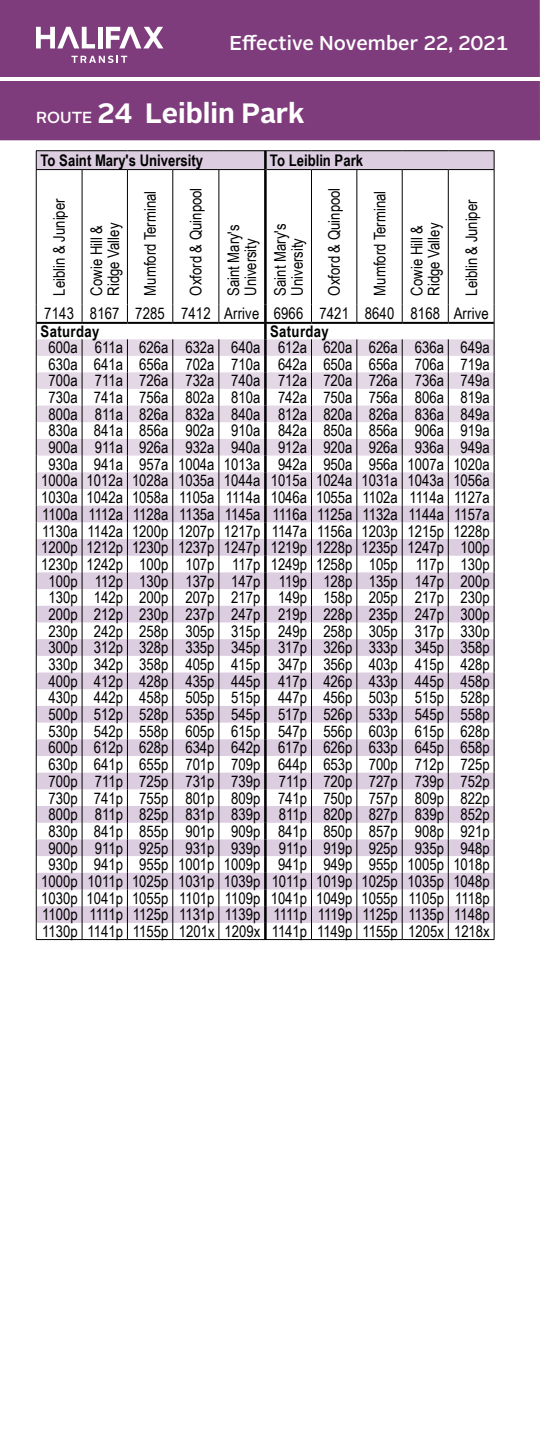
<style>
.page{position:relative;width:540px;height:1440px;background:#fff}
.page>*{position:absolute;margin:0;border:0;box-sizing:border-box;transform-origin:0 0}
.t1{font:700 28px "Alright Sans";color:#fff}
.t2{font:500 20px "Alright Sans";letter-spacing:.005em;color:#fff}
.t3{font:16px/16.6px "Arial Narrow";color:#000}
.t4{font:700 16px "Arial Narrow";color:#000}
.t5{font:700 16px "Arial Narrow";letter-spacing:.025em;color:#000}
.s1{font-weight:500;font-size:16px}
</style>
<div class="page">
<div style="left:0;top:0;width:540px;height:140px;background:#7f3c7c"></div>
<svg style="left:37px;top:151px;width:227px;height:772px"></svg>
<svg style="left:37px;top:339px;width:227px;height:150px;fill:#e4d8e7"></svg>
<hr style="left:36px;top:150px;width:46px;height:1px;background:#000">
<svg style="left:36px;top:151px;width:1px;height:18px"></svg>
<hr style="left:82px;top:150px;width:45px;height:1px;background:#000">
<hr style="left:127px;top:150px;width:46px;height:1px;background:#000">
<hr style="left:173px;top:150px;width:46px;height:1px;background:#000">
<hr style="left:219px;top:150px;width:46px;height:1px;background:#000">
<hr style="left:36px;top:169px;width:46px;height:1px;background:#000">
<hr style="left:36px;top:170px;width:1px;height:135px;background:#000">
<hr style="left:82px;top:169px;width:45px;height:1px;background:#000">
<hr style="left:82px;top:170px;width:1px;height:135px;background:#000">
<hr style="left:127px;top:169px;width:46px;height:1px;background:#000">
<hr style="left:127px;top:170px;width:1px;height:135px;background:#000">
<hr style="left:173px;top:169px;width:46px;height:1px;background:#000">
<hr style="left:172px;top:170px;width:1px;height:135px;background:#000">
<hr style="left:219px;top:169px;width:46px;height:1px;background:#000">
<hr style="left:219px;top:170px;width:1px;height:135px;background:#000">
<hr style="left:264px;top:170px;width:1px;height:135px;background:#000">
<svg style="left:82px;top:305px;width:1px;height:17px"></svg>
<svg style="left:127px;top:305px;width:1px;height:17px"></svg>
<svg style="left:172px;top:305px;width:1px;height:17px"></svg>
<svg style="left:219px;top:305px;width:1px;height:17px"></svg>
<hr style="left:36px;top:939px;width:46px;height:1px;background:#000">
<hr style="left:82px;top:939px;width:45px;height:1px;background:#000">
<hr style="left:127px;top:939px;width:46px;height:1px;background:#000">
<hr style="left:173px;top:939px;width:46px;height:1px;background:#000">
<hr style="left:219px;top:939px;width:46px;height:1px;background:#000">
<svg style="left:82px;top:339px;width:1px;height:600px"></svg>
<svg style="left:127px;top:339px;width:1px;height:600px"></svg>
<svg style="left:219px;top:339px;width:1px;height:600px"></svg>
<svg style="left:172px;top:339px;width:1px;height:600px"></svg>
<svg style="left:36px;top:305px;width:1px;height:634px"></svg>
<hr style="left:36px;top:322px;width:46px;height:2px;background:#000">
<hr style="left:82px;top:322px;width:45px;height:2px;background:#000">
<hr style="left:127px;top:322px;width:46px;height:2px;background:#000">
<hr style="left:173px;top:322px;width:46px;height:2px;background:#000">
<hr style="left:219px;top:322px;width:45px;height:2px;background:#000">
<svg style="left:267px;top:151px;width:227px;height:772px"></svg>
<svg style="left:267px;top:339px;width:227px;height:150px;fill:#e4d8e7"></svg>
<hr style="left:265px;top:150px;width:47px;height:1px;background:#000">
<hr style="left:312px;top:150px;width:45px;height:1px;background:#000">
<hr style="left:357px;top:150px;width:45px;height:1px;background:#000">
<hr style="left:402px;top:150px;width:46px;height:1px;background:#000">
<hr style="left:448px;top:150px;width:46px;height:1px;background:#000">
<svg style="left:494px;top:151px;width:1px;height:18px"></svg>
<hr style="left:267px;top:169px;width:45px;height:1px;background:#000">
<hr style="left:312px;top:169px;width:45px;height:1px;background:#000">
<hr style="left:311px;top:170px;width:1px;height:135px;background:#000">
<hr style="left:357px;top:169px;width:45px;height:1px;background:#000">
<hr style="left:357px;top:170px;width:1px;height:135px;background:#000">
<hr style="left:402px;top:169px;width:46px;height:1px;background:#000">
<hr style="left:402px;top:170px;width:1px;height:135px;background:#000">
<hr style="left:448px;top:169px;width:46px;height:1px;background:#000">
<hr style="left:448px;top:170px;width:1px;height:135px;background:#000">
<hr style="left:494px;top:170px;width:1px;height:135px;background:#000">
<svg style="left:311px;top:305px;width:1px;height:17px"></svg>
<svg style="left:357px;top:305px;width:1px;height:17px"></svg>
<svg style="left:402px;top:305px;width:1px;height:17px"></svg>
<svg style="left:448px;top:305px;width:1px;height:17px"></svg>
<hr style="left:265px;top:939px;width:47px;height:1px;background:#000">
<hr style="left:312px;top:939px;width:45px;height:1px;background:#000">
<hr style="left:357px;top:939px;width:45px;height:1px;background:#000">
<hr style="left:402px;top:939px;width:46px;height:1px;background:#000">
<hr style="left:448px;top:939px;width:46px;height:1px;background:#000">
<svg style="left:264px;top:151px;width:3px;height:19px"></svg>
<hr style="left:265px;top:170px;width:2px;height:135px;background:#000">
<svg style="left:264px;top:305px;width:3px;height:634px"></svg>
<svg style="left:311px;top:339px;width:1px;height:600px"></svg>
<svg style="left:357px;top:339px;width:1px;height:600px"></svg>
<svg style="left:448px;top:339px;width:1px;height:600px"></svg>
<svg style="left:494px;top:305px;width:1px;height:634px"></svg>
<svg style="left:402px;top:339px;width:1px;height:600px"></svg>
<hr style="left:265px;top:322px;width:47px;height:2px;background:#000">
<hr style="left:312px;top:322px;width:45px;height:2px;background:#000">
<hr style="left:357px;top:322px;width:45px;height:2px;background:#000">
<hr style="left:402px;top:322px;width:46px;height:2px;background:#000">
<hr style="left:448px;top:322px;width:46px;height:2px;background:#000">
<div style="left:98px;top:27px;width:5px;height:21px;background:#fff"></div>
<svg style="left:106px;top:27px;width:57px;height:21px"></svg>
<svg style="left:36px;top:27px;width:59px;height:21px"></svg>
<svg style="left:71px;top:56px;width:56px;height:7px"></svg>
<hr style="left:0;top:78px;width:540px;height:3px;background:#fff">
<p class="t2" style="left:230px;top:29px;width:280px">Effective November 22, 2021</p>
<h1 class="t1" style="left:36px;top:94px;width:270px"><span class="s1">ROUTE</span> 24 Leiblin Park</h1>
<p class="t4" style="left:41px;top:148px;width:164px">To Saint Mary's University</p>
<p class="t3" style="left:50px;top:296px;width:99px;rotate:-90deg">Leiblin &amp; Juniper</p>
<p class="t4" style="left:270px;top:148px;width:95px">To Leiblin Park</p>
<p class="t3" style="left:141px;top:296px;width:106px;rotate:-90deg">Mumford Terminal</p>
<p class="t3" style="left:187px;top:296px;width:109px;rotate:-90deg">Oxford &amp; Quinpool</p>
<p class="t3" style="left:325px;top:296px;width:109px;rotate:-90deg">Oxford &amp; Quinpool</p>
<p class="t3" style="left:371px;top:296px;width:106px;rotate:-90deg">Mumford Terminal</p>
<p class="t3" style="left:462px;top:296px;width:97px;rotate:-90deg">Leiblin &amp; Juniper</p>
<p class="t3" style="left:274px;top:305px;width:217px">6966 7421 8640 8168 Arrive</p>
<p class="t5" style="left:270px;top:319px;width:60px">Saturday</p>
<p class="t3" style="left:271px;top:339px;width:221px;text-align:center">612a 620a 626a 636a 649a<br>642a 650a 656a 706a 719a<br>712a 720a 726a 736a 749a<br>742a 750a 756a 806a 819a<br>812a 820a 826a 836a 849a<br>842a 850a 856a 906a 919a<br>912a 920a 926a 936a 949a<br>942a 950a 956a 1007a 1020a<br>1015a 1024a 1031a 1043a 1056a<br>1046a 1055a 1102a 1114a 1127a<br>1116a 1125a 1132a 1144a 1157a<br>1147a 1156a 1203p 1215p 1228p<br>1219p 1228p 1235p 1247p 100p<br>1249p 1258p 105p 117p 130p<br>119p 128p 135p 147p 200p<br>149p 158p 205p 217p 230p<br>219p 228p 235p 247p 300p<br>249p 258p 305p 317p 330p<br>317p 326p 333p 345p 358p<br>347p 356p 403p 415p 428p<br>417p 426p 433p 445p 458p<br>447p 456p 503p 515p 528p<br>517p 526p 533p 545p 558p<br>547p 556p 603p 615p 628p<br>617p 626p 633p 645p 658p<br>644p 653p 700p 712p 725p<br>711p 720p 727p 739p 752p<br>741p 750p 757p 809p 822p<br>811p 820p 827p 839p 852p<br>841p 850p 857p 908p 921p<br>911p 919p 925p 935p 948p<br>941p 949p 955p 1005p 1018p<br>1011p 1019p 1025p 1035p 1048p<br>1041p 1049p 1055p 1105p 1118p<br>1111p 1119p 1125p 1135p 1148p<br>1141p 1149p 1155p 1205x 1218x</p>
<p class="t3" style="left:87px;top:296px;width:74px;rotate:-90deg">Cowie Hill &amp;<br>Ridge Valley</p>
<p class="t3" style="left:408px;top:296px;width:74px;rotate:-90deg">Cowie Hill &amp;<br>Ridge Valley</p>
<p class="t3" style="left:271px;top:296px;width:73px;rotate:-90deg">Saint Mary's<br>University</p>
<p class="t3" style="left:224px;top:296px;width:72px;rotate:-90deg">Saint Mary's<br>University</p>
<p class="t3" style="left:44px;top:305px;width:217px">7143 8167 7285 7412 Arrive</p>
<p class="t5" style="left:41px;top:319px;width:60px">Saturday</p>
<p class="t3" style="left:41px;top:339px;width:221px;text-align:center">600a 611a 626a 632a 640a<br>630a 641a 656a 702a 710a<br>700a 711a 726a 732a 740a<br>730a 741a 756a 802a 810a<br>800a 811a 826a 832a 840a<br>830a 841a 856a 902a 910a<br>900a 911a 926a 932a 940a<br>930a 941a 957a 1004a 1013a<br>1000a 1012a 1028a 1035a 1044a<br>1030a 1042a 1058a 1105a 1114a<br>1100a 1112a 1128a 1135a 1145a<br>1130a 1142a 1200p 1207p 1217p<br>1200p 1212p 1230p 1237p 1247p<br>1230p 1242p 100p 107p 117p<br>100p 112p 130p 137p 147p<br>130p 142p 200p 207p 217p<br>200p 212p 230p 237p 247p<br>230p 242p 258p 305p 315p<br>300p 312p 328p 335p 345p<br>330p 342p 358p 405p 415p<br>400p 412p 428p 435p 445p<br>430p 442p 458p 505p 515p<br>500p 512p 528p 535p 545p<br>530p 542p 558p 605p 615p<br>600p 612p 628p 634p 642p<br>630p 641p 655p 701p 709p<br>700p 711p 725p 731p 739p<br>730p 741p 755p 801p 809p<br>800p 811p 825p 831p 839p<br>830p 841p 855p 901p 909p<br>900p 911p 925p 931p 939p<br>930p 941p 955p 1001p 1009p<br>1000p 1011p 1025p 1031p 1039p<br>1030p 1041p 1055p 1101p 1109p<br>1100p 1111p 1125p 1131p 1139p<br>1130p 1141p 1155p 1201x 1209x</p>
</div>
